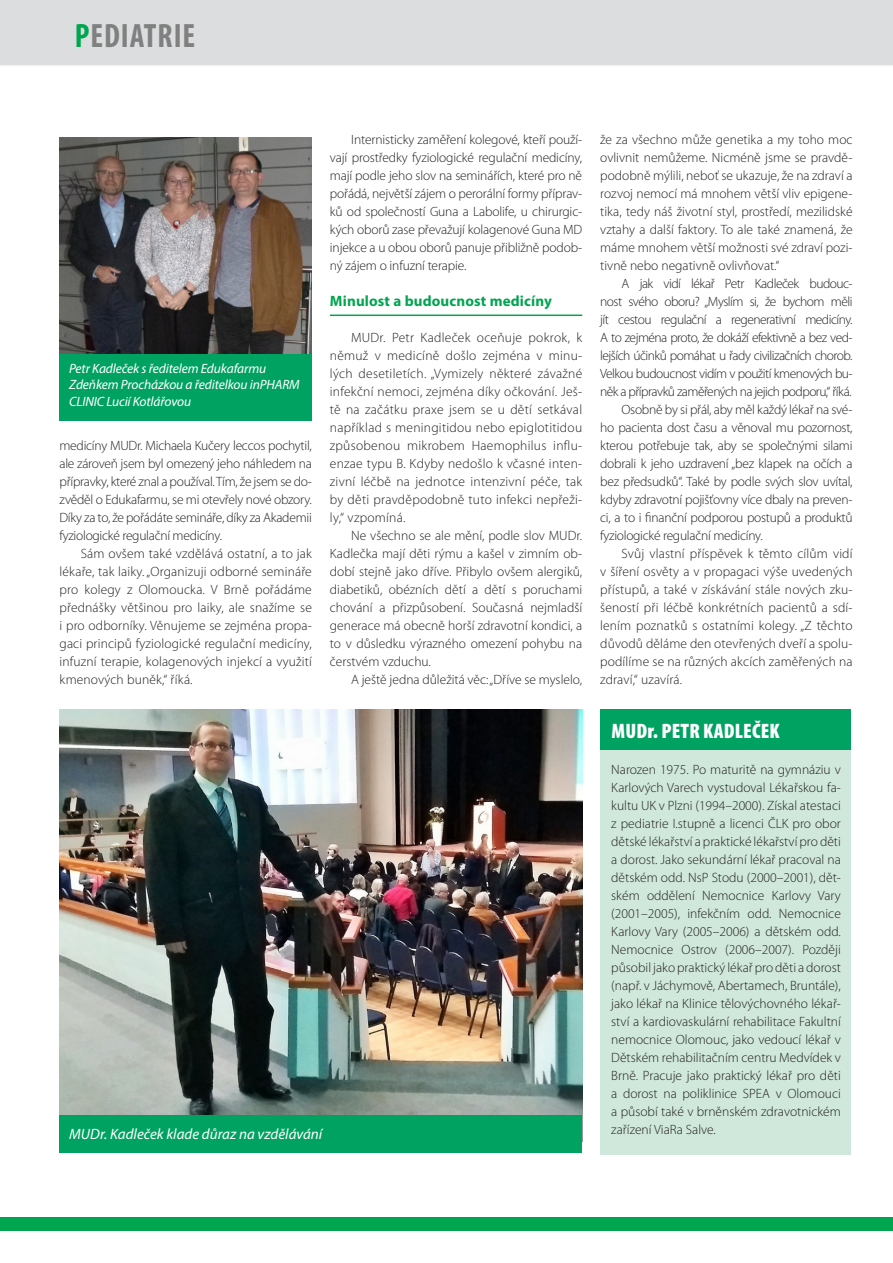
<style>
.page{position:relative;width:893px;height:1263px;background:#fff}
.page>*{position:absolute;margin:0;border:0;box-sizing:border-box;transform-origin:0 0}
.titulek_clanku_medi{font:700 condensed 33.9px "Myriad Pro";letter-spacing:.03em;color:#808080;scale:.95 1}
.HLAVNÍ_TEXT{font:900 condensed 21px "Myriad Pro";letter-spacing:.01em;color:#fff}
.otazka_medi{font:italic 15px "Myriad Pro";color:#fff}
.mezititulek_medi{font:700 15px "Myriad Pro";letter-spacing:.01em;color:#00a54f}
.zakladni_medi{font:300 13.5px/18px "Myriad Pro";color:#231f20;text-align:justify}
.HLAVNÍ_TEXT-2{font:300 13.5px/18px "Myriad Pro";color:#231f20;text-align:justify}
.otazka_medi-2{font:italic 13.5px/16.2px "Myriad Pro";letter-spacing:-.01em;color:#fff}
.s1{color:#00a54f}
</style>
<div class="page">
<div style="left:0;top:0;width:893px;height:67px;background:#dcdddf"></div>
<hr style="left:0;top:65px;width:893px;height:2px;background:#fff">
<div style="left:0;top:1218px;width:893px;height:13px;background:#00a54f"></div>
<hr style="left:330px;top:315px;width:252px;height:1px;background:#00a54f">
<img style="left:60px;top:137px;width:252px;height:217px">
<div style="left:60px;top:354px;width:252px;height:67px;background:#00a261"></div>
<div style="left:600px;top:743px;width:251px;height:411px;background:#cfe8db"></div>
<div style="left:600px;top:709px;width:251px;height:40px;background:#00a261"></div>
<img style="left:60px;top:709px;width:522px;height:406px">
<div style="left:60px;top:1115px;width:522px;height:38px;background:#00a261"></div>
<p class="titulek_clanku_medi" style="left:75px;top:14px;width:128px"><span class="s1">P</span>EDIATRIE</p>
<p class="otazka_medi-2" style="left:69px;top:360px;width:232px">Petr Kadleček s ředitelem Edukafarmu<br>Zdeňkem Procházkou a ředitelkou inPHARM<br>CLINIC Lucií Kotlářovou</p>
<p class="zakladni_medi" style="left:60px;top:437px;width:254px">medicíny MUDr. Michaela Kučery leccos pochytil, ale zároveň jsem byl omezený jeho náhledem na přípravky, které znal a používal. Tím, že jsem se do&shy;zvěděl o Edukafarmu, se mi otevřely nové obzory.<br>Díky za to, že pořádáte semináře, díky za Akademii fyziologické regulační medicíny.</p>
<p class="zakladni_medi" style="left:60px;top:545px;width:254px;text-indent:21px">Sám ovšem také vzdělává ostatní, a to jak lékaře, tak laiky. „Organizuji odborné semináře pro kolegy z Olomoucka. V Brně pořádáme přednášky většinou pro laiky, ale snažíme se i pro odborníky. Věnujeme se zejména propa&shy;gaci principů fyziologické regulační medicíny, infuzní terapie, kolagenových injekcí a využití kmenových buněk,“ říká.</p>
<p class="zakladni_medi" style="left:330px;top:131px;width:254px;text-indent:21px">Internisticky zaměření kolegové, kteří použí&shy;vají prostředky fyziologické regulační medicíny, mají podle jeho slov na seminářích, které pro ně pořádá, největší zájem o perorální formy příprav&shy;ků od společností Guna a Labolife, u chirurgic&shy;kých oborů zase převažují kolagenové Guna MD injekce a u obou oborů panuje přibližně podob&shy;ný zájem o infuzní terapie.</p>
<p class="mezititulek_medi" style="left:330px;top:291px;width:223px">Minulost a budoucnost medicíny</p>
<p class="zakladni_medi" style="left:330px;top:329px;width:254px;text-indent:21px">MUDr. Petr Kadleček oceňuje pokrok, k němuž v medicíně došlo zejména v minu&shy;lých desetiletích. „Vymizely některé závažné infekční nemoci, zejména díky očkování. Ješ&shy;tě na začátku praxe jsem se u dětí setkával například s meningitidou nebo epiglotitidou způsobenou mikrobem Haemophilus influ&shy;enzae typu B. Kdyby nedošlo k včasné inten&shy;zivní léčbě na jednotce intenzivní péče, tak by děti pravděpodobně tuto infekci nepřeži&shy;ly,“ vzpomíná.</p>
<p class="zakladni_medi" style="left:330px;top:527px;width:254px;text-indent:21px">Ne všechno se ale mění, podle slov MUDr.<br>Kadlečka mají děti rýmu a kašel v zimním ob&shy;dobí stejně jako dříve. Přibylo ovšem alergiků, diabetiků, obézních dětí a dětí s poruchami chování a přizpůsobení. Současná nejmladší generace má obecně horší zdravotní kondici, a to v důsledku výrazného omezení pohybu na čerstvém vzduchu.</p>
<p class="zakladni_medi" style="left:351px;top:671px;width:233px">A ještě jedna důležitá věc: „Dříve se myslelo,</p>
<p class="zakladni_medi" style="left:600px;top:131px;width:254px">že za všechno může genetika a my toho moc ovlivnit nemůžeme. Nicméně jsme se pravdě&shy;podobně mýlili, neboť se ukazuje, že na zdraví a rozvoj nemocí má mnohem větší vliv epigene&shy;tika, tedy náš životní styl, prostředí, mezilidské vztahy a další faktory. To ale také znamená, že máme mnohem větší možnosti své zdraví pozi&shy;tivně nebo negativně ovlivňovat.“</p>
<p class="zakladni_medi" style="left:600px;top:275px;width:254px;text-indent:21px">A jak vidí lékař Petr Kadleček budouc&shy;nost svého oboru? „Myslím si, že bychom měli jít cestou regulační a regenerativní medicíny.<br>A to zejména proto, že dokáží efektivně a bez ved&shy;lejších účinků pomáhat u řady civilizačních chorob.<br>Velkou budoucnost vidím v použití kmenových bu&shy;něk a přípravků zaměřených na jejich podporu,“ říká.</p>
<p class="zakladni_medi" style="left:600px;top:401px;width:254px;text-indent:21px">Osobně by si přál, aby měl každý lékař na své&shy;ho pacienta dost času a věnoval mu pozornost, kterou potřebuje tak, aby se společnými silami dobrali k jeho uzdravení „bez klapek na očích a bez předsudků“. Také by podle svých slov uvítal, kdyby zdravotní pojišťovny více dbaly na preven&shy;ci, a to i finanční podporou postupů a produktů fyziologické regulační medicíny.</p>
<p class="zakladni_medi" style="left:600px;top:545px;width:254px;text-indent:21px">Svůj vlastní příspěvek k těmto cílům vidí v šíření osvěty a v propagaci výše uvedených přístupů, a také v získávání stále nových zku&shy;šeností při léčbě konkrétních pacientů a sdí&shy;lením poznatků s ostatními kolegy. „Z těchto důvodů děláme den otevřených dveří a spolu&shy;podílíme se na různých akcích zaměřených na zdraví,“ uzavírá.</p>
<p class="HLAVNÍ_TEXT" style="left:611px;top:719px;width:170px">MUDr. PETR KADLEČEK</p>
<p class="HLAVNÍ_TEXT-2" style="left:611px;top:761px;width:231px">Narozen 1975. Po maturitě na gymnáziu v Karlových Varech vystudoval Lékařskou fa&shy;kultu UK v Plzni (1994–2000). Získal atestaci z pediatrie I.stupně a licenci ČLK pro obor dětské lékařství a praktické lékařství pro děti a dorost. Jako sekundární lékař pracoval na dětském odd. NsP Stodu (2000–2001), dět&shy;ském oddělení Nemocnice Karlovy Vary (2001–2005), infekčním odd. Nemocnice Karlovy Vary (2005–2006) a dětském odd.<br>Nemocnice Ostrov (2006–2007). Později působil jako praktický lékař pro děti a dorost (např. v Jáchymově, Abertamech, Bruntále), jako lékař na Klinice tělovýchovného lékař&shy;ství a kardiovaskulární rehabilitace Fakultní nemocnice Olomouc, jako vedoucí lékař v Dětském rehabilitačním centru Medvídek v Brně. Pracuje jako praktický lékař pro děti a dorost na poliklinice SPEA v Olomouci a působí také v brněnském zdravotnickém</p>
<p class="otazka_medi" style="left:69px;top:1125px;width:255px">MUDr. Kadleček klade důraz na vzdělávání</p>
<p class="HLAVNÍ_TEXT-2" style="left:611px;top:1121px;width:106px">zařízení ViaRa Salve.</p>
</div>
